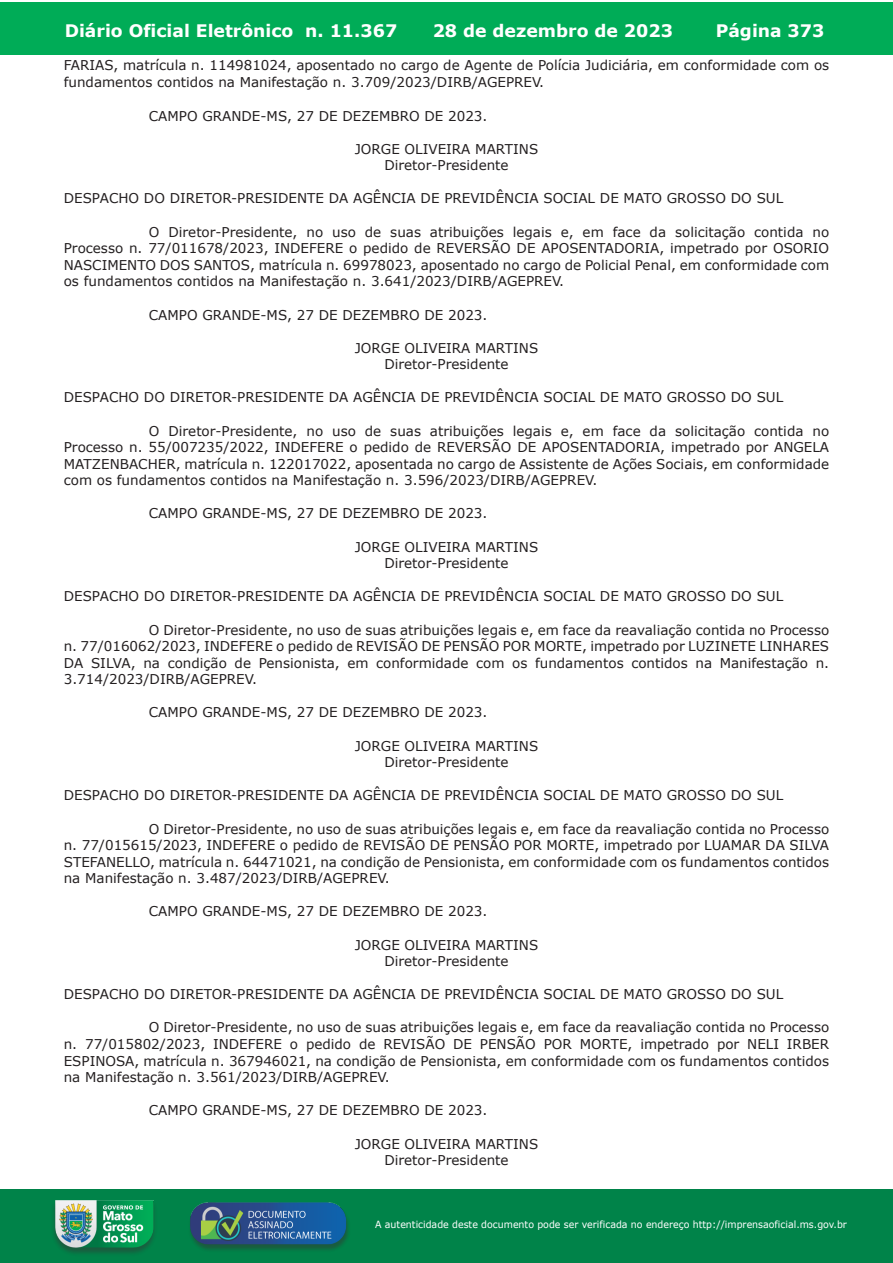
<style>
.page{position:relative;width:893px;height:1263px;background:#fff}
.page>*{position:absolute;margin:0;border:0;box-sizing:border-box;transform-origin:0 0}
.t1{font:700 17.25px "Verdana";color:#fff}
.t2{font:13.5px/16.6px "Verdana";color:#231f20;text-align:center}
.t3{font:9.9px "Verdana";color:#fff;scale:.95 1}
</style>
<div class="page">
<div style="left:0;top:2px;width:893px;height:53px;background:#00ac57"></div>
<div style="left:1px;top:1189px;width:892px;height:74px;background:#008349"></div>
<img style="left:49px;top:1198px;width:111px;height:61px">
<img style="left:185px;top:1201px;width:168px;height:54px">
<p class="t1" style="left:65px;top:18px;width:334px">Diário Oficial Eletrônico n. 11.367</p>
<p class="t1" style="left:433px;top:18px;width:242px">28 de dezembro de 2023</p>
<p class="t1" style="left:716px;top:18px;width:110px">Página 373</p>
<p class="t2" style="left:64px;top:56px;width:767px;line-height:17.5px;text-align:left">FARIAS, matrícula n. 114981024, aposentado no cargo de Agente de Polícia Judiciária, em conformidade com os fundamentos contidos na Manifestação n. 3.709/2023/DIRB/AGEPREV.</p>
<p class="t2" style="left:149px;top:107px;width:340px">CAMPO GRANDE-MS, 27 DE DEZEMBRO DE 2023.</p>
<p class="t2" style="left:355px;top:140px;width:185px">JORGE OLIVEIRA MARTINS<br>Diretor-Presidente</p>
<p class="t2" style="left:64px;top:190px;width:721px">DESPACHO DO DIRETOR-PRESIDENTE DA AGÊNCIA DE PREVIDÊNCIA SOCIAL DE MATO GROSSO DO SUL</p>
<p class="t2" style="left:64px;top:223px;width:767px;text-align:justify;text-indent:85px">O Diretor-Presidente, no uso de suas atribuições legais e, em face da solicitação contida no Processo n. 77/011678/2023, INDEFERE o pedido de REVERSÃO DE APOSENTADORIA, impetrado por OSORIO NASCIMENTO DOS SANTOS, matrícula n. 69978023, aposentado no cargo de Policial Penal, em conformidade com os fundamentos contidos na Manifestação n. 3.641/2023/DIRB/AGEPREV.</p>
<p class="t2" style="left:149px;top:306px;width:340px">CAMPO GRANDE-MS, 27 DE DEZEMBRO DE 2023.</p>
<p class="t2" style="left:355px;top:339px;width:185px">JORGE OLIVEIRA MARTINS<br>Diretor-Presidente</p>
<p class="t2" style="left:64px;top:389px;width:721px">DESPACHO DO DIRETOR-PRESIDENTE DA AGÊNCIA DE PREVIDÊNCIA SOCIAL DE MATO GROSSO DO SUL</p>
<p class="t2" style="left:64px;top:422px;width:767px;text-align:justify;text-indent:85px">O Diretor-Presidente, no uso de suas atribuições legais e, em face da solicitação contida no Processo n. 55/007235/2022, INDEFERE o pedido de REVERSÃO DE APOSENTADORIA, impetrado por ANGELA MATZENBACHER, matrícula n. 122017022, aposentada no cargo de Assistente de Ações Sociais, em conformidade com os fundamentos contidos na Manifestação n. 3.596/2023/DIRB/AGEPREV.</p>
<p class="t2" style="left:149px;top:505px;width:340px">CAMPO GRANDE-MS, 27 DE DEZEMBRO DE 2023.</p>
<p class="t2" style="left:355px;top:538px;width:185px">JORGE OLIVEIRA MARTINS<br>Diretor-Presidente</p>
<p class="t2" style="left:64px;top:588px;width:721px">DESPACHO DO DIRETOR-PRESIDENTE DA AGÊNCIA DE PREVIDÊNCIA SOCIAL DE MATO GROSSO DO SUL</p>
<p class="t2" style="left:64px;top:621px;width:767px;text-align:justify;text-indent:85px">O Diretor-Presidente, no uso de suas atribuições legais e, em face da reavaliação contida no Processo n. 77/016062/2023, INDEFERE o pedido de REVISÃO DE PENSÃO POR MORTE, impetrado por LUZINETE LINHARES DA SILVA, na condição de Pensionista, em conformidade com os fundamentos contidos na Manifestação n.<br>3.714/2023/DIRB/AGEPREV.</p>
<p class="t2" style="left:149px;top:704px;width:340px">CAMPO GRANDE-MS, 27 DE DEZEMBRO DE 2023.</p>
<p class="t2" style="left:355px;top:737px;width:185px">JORGE OLIVEIRA MARTINS<br>Diretor-Presidente</p>
<p class="t2" style="left:64px;top:787px;width:721px">DESPACHO DO DIRETOR-PRESIDENTE DA AGÊNCIA DE PREVIDÊNCIA SOCIAL DE MATO GROSSO DO SUL</p>
<p class="t2" style="left:64px;top:820px;width:767px;text-align:justify;text-indent:85px">O Diretor-Presidente, no uso de suas atribuições legais e, em face da reavaliação contida no Processo n. 77/015615/2023, INDEFERE o pedido de REVISÃO DE PENSÃO POR MORTE, impetrado por LUAMAR DA SILVA STEFANELLO, matrícula n. 64471021, na condição de Pensionista, em conformidade com os fundamentos contidos na Manifestação n. 3.487/2023/DIRB/AGEPREV.</p>
<p class="t2" style="left:149px;top:903px;width:340px">CAMPO GRANDE-MS, 27 DE DEZEMBRO DE 2023.</p>
<p class="t2" style="left:355px;top:936px;width:185px">JORGE OLIVEIRA MARTINS<br>Diretor-Presidente</p>
<p class="t2" style="left:64px;top:986px;width:721px">DESPACHO DO DIRETOR-PRESIDENTE DA AGÊNCIA DE PREVIDÊNCIA SOCIAL DE MATO GROSSO DO SUL</p>
<p class="t2" style="left:64px;top:1019px;width:767px;text-align:justify;text-indent:85px">O Diretor-Presidente, no uso de suas atribuições legais e, em face da reavaliação contida no Processo n. 77/015802/2023, INDEFERE o pedido de REVISÃO DE PENSÃO POR MORTE, impetrado por NELI IRBER ESPINOSA, matrícula n. 367946021, na condição de Pensionista, em conformidade com os fundamentos contidos na Manifestação n. 3.561/2023/DIRB/AGEPREV.</p>
<p class="t2" style="left:149px;top:1102px;width:340px">CAMPO GRANDE-MS, 27 DE DEZEMBRO DE 2023.</p>
<p class="t2" style="left:355px;top:1135px;width:185px">JORGE OLIVEIRA MARTINS<br>Diretor-Presidente</p>
<p class="t3" style="left:375px;top:1218px;width:498px">A autenticidade deste documento pode ser verificada no endereço http://imprensaoficial.ms.gov.br</p>
</div>
